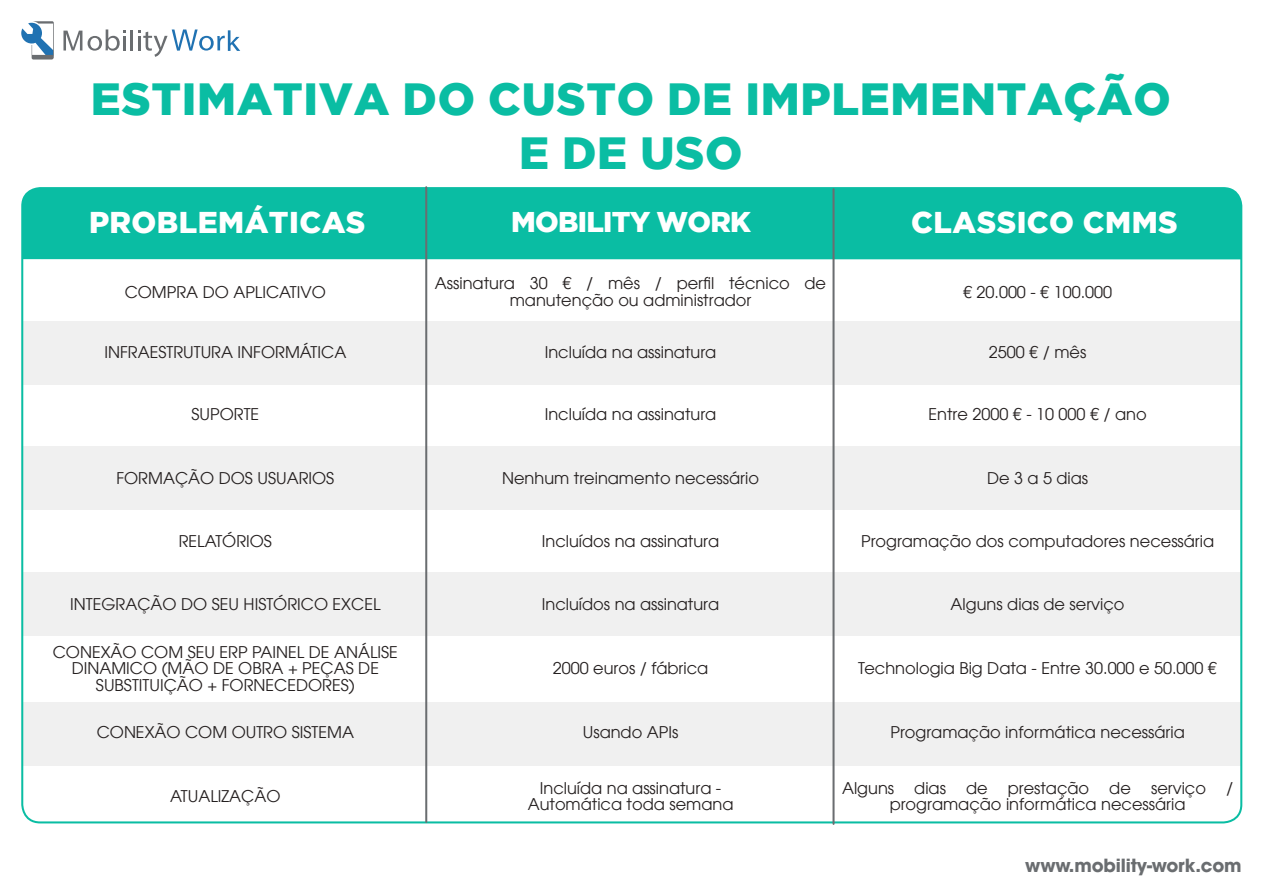
<style>
.page{position:relative;width:1263px;height:893px;background:#fff}
.page>*{position:absolute;margin:0;border:0;box-sizing:border-box;transform-origin:0 0}
.t1{font:900 45px/54px "Gotham";letter-spacing:.015em;color:#0abda3;text-align:center}
.t2{font:900 30px "Gotham";letter-spacing:.015em;color:#fff}
.t3{font:900 28.5px "Gotham";letter-spacing:-.025em;color:#fff}
.t4{font:700 18px "Avant Garde LT";letter-spacing:-.01em;color:#6a6d70}
.t5{font:16.2px/16.5px "Avant Garde LT";color:#241f1f;text-align:center}
</style>
<div class="page">
<svg style="left:21px;top:21px;width:33px;height:39px"></svg>
<svg style="left:88px;top:29px;width:38px;height:22px"></svg>
<hr style="left:130px;top:30px;width:3px;height:20px;background:#6a6d70">
<svg style="left:63px;top:31px;width:19px;height:20px"></svg>
<svg style="left:138px;top:30px;width:102px;height:27px"></svg>
<div style="left:22px;top:188px;width:1219px;height:71px;background:#0abda3"></div>
<div style="left:22px;top:321px;width:1219px;height:64px;background:#f0f0f0"></div>
<div style="left:22px;top:446px;width:1219px;height:64px;background:#f0f0f0"></div>
<div style="left:22px;top:572px;width:1219px;height:64px;background:#f0f0f0"></div>
<div style="left:22px;top:702px;width:1219px;height:64px;background:#f0f0f0"></div>
<hr style="left:425px;top:187px;width:2px;height:635px;background:#6a6d70">
<hr style="left:832px;top:189px;width:2px;height:635px;background:#6a6d70">
<h1 class="t1" style="left:91px;top:71px;width:1081px">ESTIMATIVA DO CUSTO DE IMPLEMENTAÇÃO<br>E DE USO</h1>
<h2 class="t2" style="left:89px;top:205px;width:278px">PROBLEMÁTICAS</h2>
<h3 class="t3" style="left:511px;top:206px;width:241px">MOBILITY WORK</h3>
<p class="t5" style="left:125px;top:284px;width:203px">COMPRA DO APLICATIVO</p>
<p class="t5" style="left:104px;top:344px;width:243px">INFRAESTRUTURA INFORMÁTICA</p>
<p class="t5" style="left:435px;top:275px;width:393px">Assinatura 30 € / mês / perfil técnico de manutenção ou administrador</p>
<p class="t5" style="left:545px;top:344px;width:173px">Incluída na assinatura</p>
<h2 class="t2" style="left:911px;top:205px;width:268px">CLASSICO CMMS</h2>
<p class="t5" style="left:963px;top:284px;width:150px">€ 20.000 - € 100.000</p>
<p class="t5" style="left:989px;top:344px;width:99px">2500 € / mês</p>
<p class="t5" style="left:191px;top:406px;width:69px">SUPORTE</p>
<p class="t5" style="left:545px;top:406px;width:173px">Incluída na assinatura</p>
<p class="t5" style="left:928px;top:406px;width:220px">Entre 2000 € - 10 000 € / ano</p>
<p class="t5" style="left:116px;top:469px;width:219px">FORMAÇÃO DOS USUARIOS</p>
<p class="t5" style="left:502px;top:469px;width:258px">Nenhum treinamento necessário</p>
<p class="t5" style="left:987px;top:469px;width:103px">De 3 a 5 dias</p>
<p class="t5" style="left:179px;top:533px;width:95px">RELATÓRIOS</p>
<p class="t5" style="left:542px;top:533px;width:179px">Incluídos na assinatura</p>
<p class="t5" style="left:861px;top:533px;width:355px">Programação dos computadores necessária</p>
<p class="t5" style="left:70px;top:595px;width:312px">INTEGRAÇÃO DO SEU HISTÓRICO EXCEL</p>
<p class="t5" style="left:542px;top:595px;width:179px">Incluídos na assinatura</p>
<p class="t5" style="left:951px;top:595px;width:175px">Alguns dias de serviço</p>
<p class="t5" style="left:53px;top:644px;width:347px">CONEXÃO COM SEU ERP PAINEL DE ANÁLISE<br>DINAMICO (MÃO DE OBRA + PEÇAS DE<br>SUBSTITUIÇÃO + FORNECEDORES)</p>
<p class="t5" style="left:553px;top:660px;width:157px">2000 euros / fábrica</p>
<p class="t5" style="left:858px;top:660px;width:360px">Technologia Big Data - Entre 30.000 e 50.000 €</p>
<p class="t5" style="left:97px;top:723px;width:259px">CONEXÃO COM OUTRO SISTEMA</p>
<p class="t5" style="left:583px;top:723px;width:97px">Usando APIs</p>
<p class="t5" style="left:890px;top:723px;width:296px">Programação informática necessária</p>
<p class="t5" style="left:170px;top:788px;width:112px">ATUALIZAÇÃO</p>
<p class="t5" style="left:528px;top:780px;width:207px">Incluída na assinatura -<br>Automática toda semana</p>
<p class="t5" style="left:842px;top:780px;width:393px">Alguns dias de prestação de serviço / programação informática necessária</p>
<p class="t4" style="left:1025px;top:853px;width:218px">www.mobility-work.com</p>
</div>
